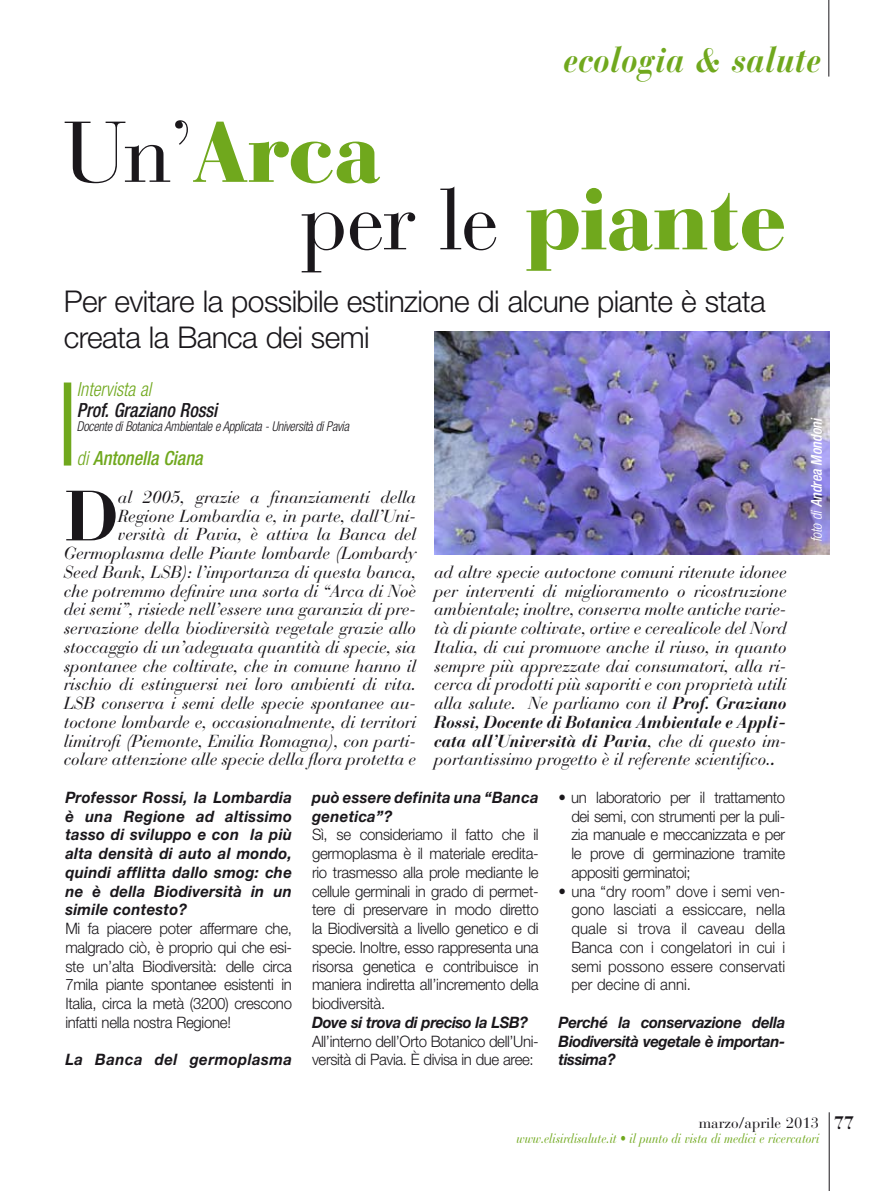
<style>
.page{position:relative;width:893px;height:1191px;background:#fff}
.page>*{position:absolute;margin:0;border:0;box-sizing:border-box;transform-origin:0 0}
.t1{font:900 85.5px/67.5px "Bauer Bodoni";letter-spacing:-.02em;color:#70a81d}
.t2{font:700 70.5px "Bauer Bodoni";color:#1a171b}
.t3{font:italic 700 36px "Bauer Bodoni";color:#70a81d;scale:.93 1}
.t4{font:300 30px/36px "Helvetica Neue";letter-spacing:-.02em;color:#1a171b}
.t5{font:italic 500 condensed 19.5px "Helvetica Neue";color:#1a171b;scale:.93 1}
.t6{font:italic 500 condensed 19.5px "Helvetica Neue";color:#70a81d;scale:.93 1}
.t7{font:italic 300 condensed 19.5px "Helvetica Neue";color:#70a81d;scale:.93 1}
.t8{font:700 18px "Bauer Bodoni";color:#1a171b}
.t9{font:italic 17.25px/18.8px "Bauer Bodoni";letter-spacing:-.01em;color:#1a171b;text-align:right}
.t10{font:300 15.75px/18.8px "Helvetica Neue";letter-spacing:-.02em;color:#1a171b;text-align:justify;scale:.95 1}
.t11{font:italic 700 15.75px/18.8px "Helvetica Neue";letter-spacing:.02em;color:#1a171b;text-align:justify;scale:.95 1}
.t12{font:italic 700 15.75px "Helvetica Neue";letter-spacing:-.025em;color:#1a171b;scale:.95 1}
.t13{font:italic 500 condensed 15px "Helvetica Neue";color:#fff;scale:.93 1}
.t14{font:15px "Bauer Bodoni";color:#1a171b}
.t15{font:italic 13.5px "Bauer Bodoni";color:#70a81d;scale:.85 1}
.t16{font:italic 300 condensed 13.5px "Helvetica Neue";letter-spacing:-.02em;color:#1a171b;scale:.93 1}
.s1{font-weight:400;color:#1a171b}
.s2{font-weight:300}
.s3{font-weight:700}
</style>
<div class="page">
<hr style="left:828px;top:0;width:1px;height:77px;background:#1a171b">
<hr style="left:829px;top:1112px;width:1px;height:79px;background:#1a171b">
<div style="left:64px;top:382px;width:7px;height:83px;background:#70a81d"></div>
<img style="left:435px;top:331px;width:394px;height:224px">
<h3 class="t3" style="left:563px;top:37px;width:279px">ecologia &amp; salute</h3>
<h1 class="t1" style="left:301px;top:118px;width:487px;text-indent:-237px"><span class="s1">Un’</span>Arca<br><span class="s1">per le</span> piante</h1>
<h3 class="t4" style="left:64px;top:282px;width:703px">Per evitare la possibile estinzione di alcune piante è stata creata la Banca dei semi</h3>
<p class="t7" style="left:77px;top:378px;width:81px">Intervista al</p>
<p class="t5" style="left:77px;top:399px;width:152px">Prof. Graziano Rossi</p>
<p class="t16" style="left:77px;top:418px;width:294px">Docente di Botanica Ambientale e Applicata - Università di Pavia</p>
<p class="t6" style="left:77px;top:447px;width:137px"><span class="s2">di</span> Antonella Ciana</p>
<p class="t9" style="left:64px;top:488px;width:354px">al 2005, grazie a finanziamenti della Regione Lombardia e, in parte, dall’Uni-<br>versità di Pavia, è attiva la Banca del Germoplasma delle Piante lombarde (Lombardy Seed Bank, LSB): l’importanza di questa banca, che potremmo definire una sorta di “Arca di Noè dei semi”, risiede nell’essere una garanzia di pre&shy;servazione della biodiversità vegetale grazie allo stoccaggio di un’adeguata quantità di specie, sia spontanee che coltivate, che in comune hanno il rischio di estinguersi nei loro ambienti di vita.<br>LSB conserva i semi delle specie spontanee au&shy;toctone lombarde e, occasionalmente, di territori limitrofi (Piemonte, Emilia Romagna), con parti&shy;colare attenzione alle specie della flora protetta e</p>
<h2 class="t2" style="left:64px;top:473px;width:56px">D</h2>
<p class="t9" style="left:434px;top:563px;width:354px;text-align:justify">ad altre specie autoctone comuni ritenute idonee per interventi di miglioramento o ricostruzione ambientale; inoltre, conserva molte antiche varie&shy;tà di piante coltivate, ortive e cerealicole del Nord Italia, di cui promuove anche il riuso, in quanto sempre più apprezzate dai consumatori, alla ri&shy;cerca di prodotti più saporiti e con proprietà utili alla salute. Ne parliamo con il <span class="s3">Prof. Graziano Rossi, Docente di Botanica Ambientale e Appli&shy;cata all’Università di Pavia</span>, che di questo im&shy;portantissimo progetto è il referente scientifico.<span class="s3">.</span></p>
<p class="t11" style="left:65px;top:787px;width:240px">Professor Rossi, la Lombardia è una Regione ad altissimo tasso di sviluppo e con la più alta densità di auto al mondo, quindi afflitta dallo smog: che ne è della Biodiversità in un simile contesto?</p>
<p class="t10" style="left:65px;top:918px;width:240px">Mi fa piacere poter affermare che, malgrado ciò, è proprio qui che esi&shy;ste un’alta Biodiversità: delle circa 7mila piante spontanee esistenti in Italia, circa la metà (3200) crescono infatti nella nostra Regione!</p>
<p class="t11" style="left:65px;top:1050px;width:240px">La Banca del germoplasma</p>
<p class="t11" style="left:312px;top:787px;width:240px">può essere definita una “Banca genetica”?</p>
<p class="t10" style="left:312px;top:825px;width:240px">Sì, se consideriamo il fatto che il germoplasma è il materiale eredita&shy;rio trasmesso alla prole mediante le cellule germinali in grado di permet&shy;tere di preservare in modo diretto la Biodiversità a livello genetico e di specie. Inoltre, esso rappresenta una risorsa genetica e contribuisce in maniera indiretta all’incremento della biodiversità.</p>
<p class="t12" style="left:312px;top:1012px;width:229px">Dove si trova di preciso la LSB?</p>
<p class="t10" style="left:312px;top:1031px;width:240px">All’interno dell’Orto Botanico dell’Uni&shy;versità di Pavia. È divisa in due aree:</p>
<p class="t10" style="left:571px;top:787px;width:227px;text-indent:-13px">• un laboratorio per il trattamento dei semi, con strumenti per la puli&shy;zia manuale e meccanizzata e per le prove di germinazione tramite appositi germinatoi;</p>
<p class="t10" style="left:571px;top:881px;width:227px;text-indent:-13px">• una “dry room” dove i semi ven&shy;gono lasciati a essiccare, nella quale si trova il caveau della Banca con i congelatori in cui i semi possono essere conservati per decine di anni.</p>
<p class="t11" style="left:559px;top:1012px;width:240px">Perché la conservazione della Biodiversità vegetale è importan&shy;tissima?</p>
<p class="t13" style="left:808px;top:542px;width:135px;rotate:-90deg"><span class="s2">foto di</span> Andrea Mondoni</p>
<p class="t14" style="left:699px;top:1114px;width:122px">marzo/aprile 2013</p>
<p class="t15" style="left:516px;top:1130px;width:358px">www.elisirdisalute.it • il punto di vista di medici e ricercatori</p>
<p class="t8" style="left:834px;top:1112px;width:22px">77</p>
</div>
